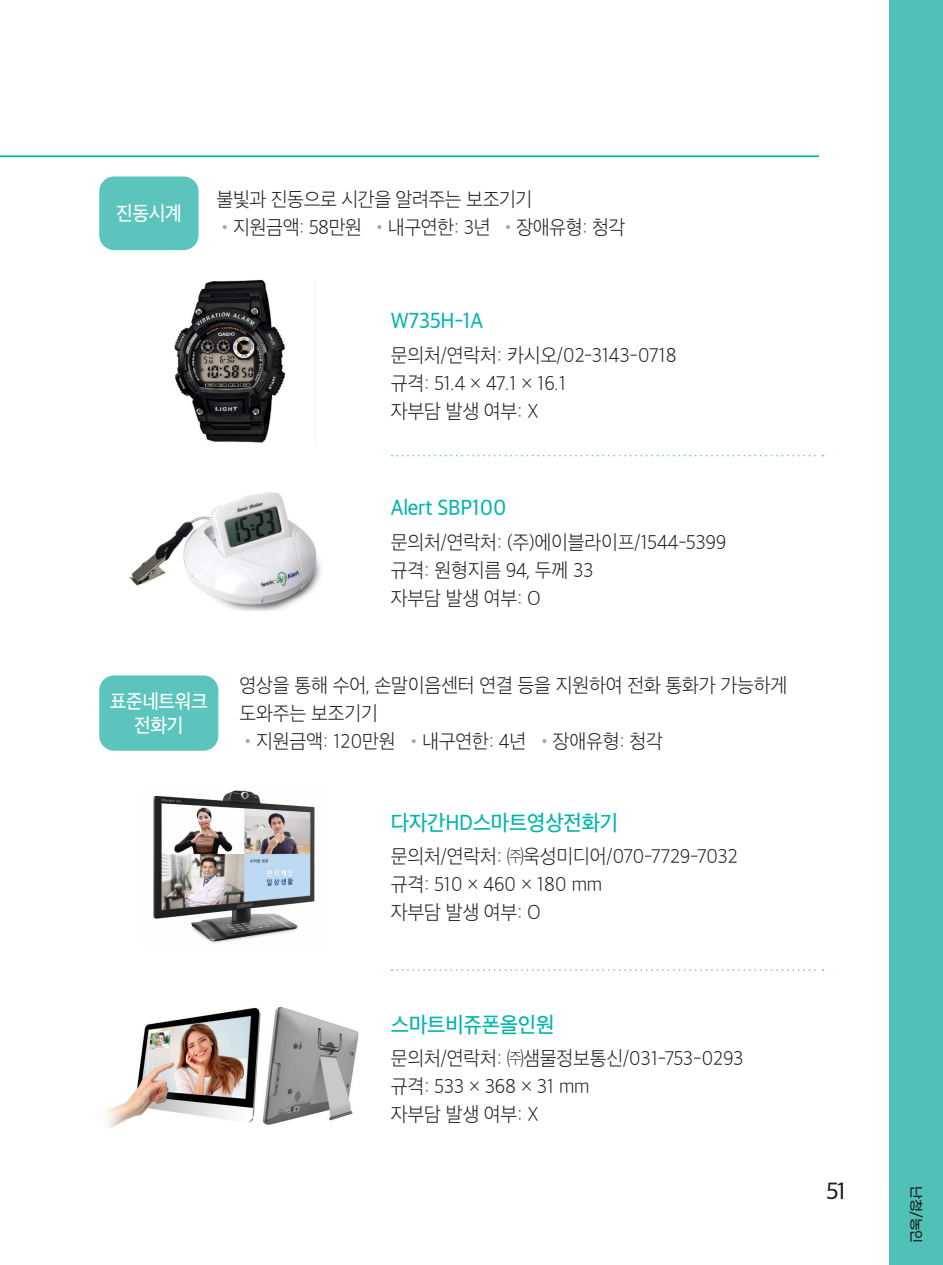
<style>
.page{position:relative;width:943px;height:1265px;background:#fff}
.page>*{position:absolute;margin:0;border:0;box-sizing:border-box;transform-origin:0 0}
.t1{font:22.75px "SD Gothic Neoa e Md";color:#231f20}
.제품명{font:21px "SD Gothic Neoa e Md";letter-spacing:-.01em;color:#00b5ac;scale:.95 1}
.내용{font:19.25px/28px "SD Gothic Neoa b Ult Lt";letter-spacing:-.01em;color:#231f20;scale:.95 1}
.내용-2{font:19.25px/24.5px "SD Gothic Neoa e Md";letter-spacing:-.02em;color:#fff;text-align:center;scale:.94 1}
.t2{font:500 14px "Gmarket Sans";color:#231f20;scale:.95 1}
.s1{color:#9dacb5}
</style>
<div class="page">
<div style="left:889px;top:0;width:54px;height:1265px;background:#50c1b7"></div>
<hr style="left:0;top:155px;width:819px;height:2px;background:#00b5ac">
<img style="left:174px;top:279px;width:112px;height:164px">
<img style="left:153px;top:790px;width:162px;height:153px">
<img style="left:129px;top:492px;width:192px;height:118px">
<img style="left:104px;top:1007px;width:255px;height:121px">
<div style="left:99px;top:177px;width:99px;height:73px;background:#5ac4bd;border-radius:15px"></div>
<div style="left:99px;top:675px;width:119px;height:76px;background:#5ac4bd;border-radius:15px"></div>
<svg style="left:392px;top:969px;width:431px;height:2px"></svg>
<svg style="left:392px;top:455px;width:431px;height:1px"></svg>
<p class="내용-2" style="left:116px;top:201px;width:71px">진동시계</p>
<p class="내용" style="left:217px;top:185px;width:334px">불빛과 진동으로 시간을 알려주는 보조기기</p>
<p class="내용" style="left:217px;top:213px;width:432px"><span class="s1">•</span>지원금액: 58만원 <span class="s1">•</span>내구연한: 3년 <span class="s1">•</span>장애유형: 청각</p>
<p class="제품명" style="left:391px;top:311px;width:99px">W735H-1A</p>
<p class="내용" style="left:391px;top:341px;width:302px">문의처/연락처: 카시오/02-3143-0718</p>
<p class="내용" style="left:391px;top:369px;width:186px">규격: 51.4 × 47.1 × 16.1</p>
<p class="내용" style="left:391px;top:397px;width:157px">자부담 발생 여부: X</p>
<p class="내용-2" style="left:110px;top:689px;width:106px">표준네트워크 전화기</p>
<p class="제품명" style="left:391px;top:497px;width:123px">Alert SBP100</p>
<p class="내용" style="left:391px;top:528px;width:354px">문의처/연락처: (주)에이블라이프/1544-5399</p>
<p class="내용" style="left:391px;top:556px;width:215px">규격: 원형지름 94, 두께 33</p>
<p class="내용" style="left:391px;top:584px;width:159px">자부담 발생 여부: O</p>
<p class="내용" style="left:239px;top:671px;width:578px">영상을 통해 수어, 손말이음센터 연결 등을 지원하여 전화 통화가 가능하게 도와주는 보조기기</p>
<p class="내용" style="left:239px;top:727px;width:447px"><span class="s1">•</span>지원금액: 120만원 <span class="s1">•</span>내구연한: 4년 <span class="s1">•</span>장애유형: 청각</p>
<p class="제품명" style="left:391px;top:812px;width:241px">다자간HD스마트영상전화기</p>
<p class="내용" style="left:391px;top:842px;width:367px">문의처/연락처: ㈜욱성미디어/070-7729-7032</p>
<p class="내용" style="left:391px;top:870px;width:224px">규격: 510 × 460 × 180 mm</p>
<p class="내용" style="left:391px;top:898px;width:159px">자부담 발생 여부: O</p>
<p class="제품명" style="left:391px;top:1014px;width:174px">스마트비쥬폰올인원</p>
<p class="내용" style="left:391px;top:1045px;width:373px">문의처/연락처: ㈜샘물정보통신/031-753-0293</p>
<p class="내용" style="left:391px;top:1073px;width:211px">규격: 533 × 368 × 31 mm</p>
<p class="내용" style="left:391px;top:1101px;width:157px">자부담 발생 여부: X</p>
<p class="t1" style="left:826px;top:1179px;width:21px">51</p>
<p class="t2" style="left:923px;top:1186px;width:62px;rotate:90deg">난청/농인</p>
</div>
